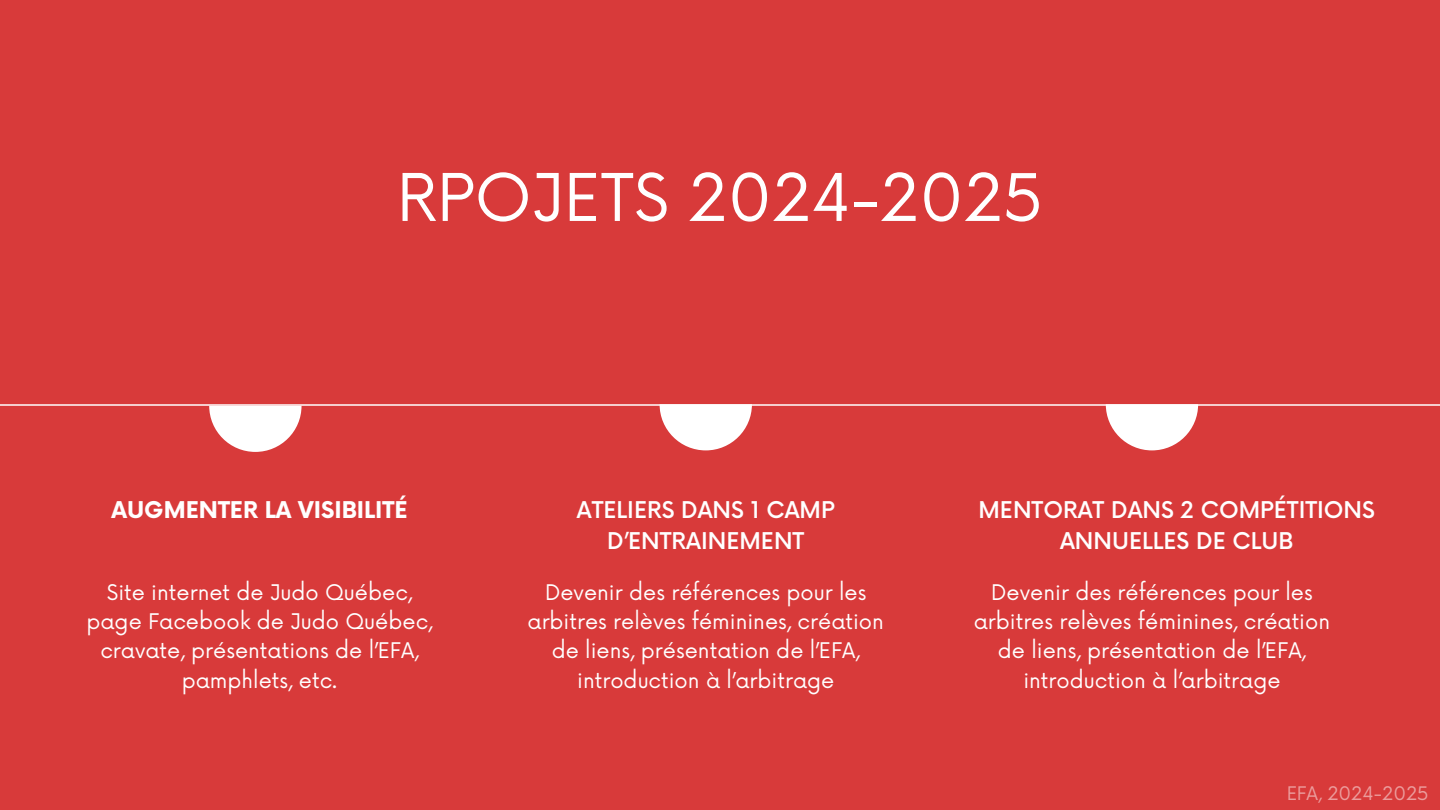
<style>
.page{position:relative;width:1440px;height:810px;background:#d83a3a}
.page>*{position:absolute;margin:0;border:0;box-sizing:border-box;transform-origin:0 0}
.t1{font:64px "Now";color:#fff}
.t2{font:500 22.5px/31.5px "Now";color:#fff;text-align:center}
.t3{font:700 22.5px "Now";color:#fff}
.t4{font:21px/29.2px "Now";color:#fff;text-align:center}
.t5{font:18.3px "Now";color:#fff}
</style>
<div class="page">
<hr style="left:0;top:404px;width:1440px;height:2px;background:#fff">
<svg style="left:209px;top:406px;width:92px;height:46px"></svg>
<svg style="left:660px;top:404px;width:92px;height:46px"></svg>
<svg style="left:1106px;top:404px;width:92px;height:46px"></svg>
<h1 class="t1" style="left:397px;top:162px;width:648px">RPOJETS 2024-2025</h1>
<p class="t3" style="left:112px;top:497px;width:298px">AUGMENTER LA VISIBILITÉ</p>
<p class="t4" style="left:86px;top:579px;width:348px">Site internet de Judo Québec, page Facebook de Judo Québec, cravate, présentations de l’EFA, pamphlets, etc.</p>
<p class="t2" style="left:577px;top:495px;width:259px">ATELIERS DANS 1 CAMP<br>D’ENTRAINEMENT</p>
<p class="t4" style="left:528px;top:579px;width:358px">Devenir des références pour les arbitres relèves féminines, création de liens, présentation de l’EFA, introduction à l’arbitrage</p>
<h2 class="t2" style="left:979px;top:495px;width:398px">MENTORAT DANS 2 COMPÉTITIONS<br>ANNUELLES DE CLUB</h2>
<h2 class="t4" style="left:974px;top:579px;width:358px">Devenir des références pour les arbitres relèves féminines, création de liens, présentation de l’EFA, introduction à l’arbitrage</h2>
<p class="t5" style="left:1286px;top:783px;width:144px">EFA, 2024-2025</p>
</div>
